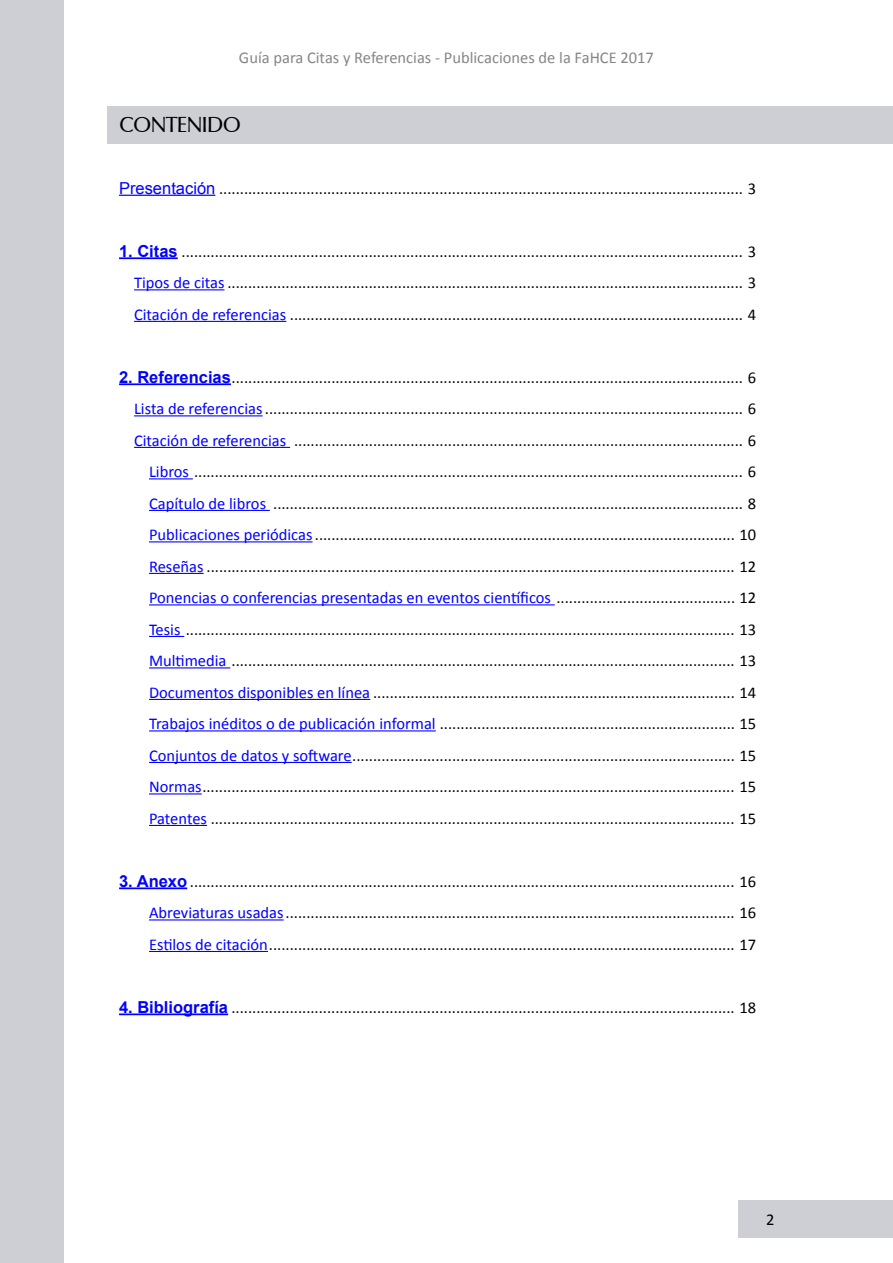
<style>
.page{position:relative;width:893px;height:1263px;background:#fff}
.page>*{position:absolute;margin:0;border:0;box-sizing:border-box;transform-origin:0 0}
.t1{font:21px "Columbia";color:#000}
.t2{font:16.5px/31.5px "Calibri";color:#000;text-align:justify}
.t3{font:16.5px "Calibri";color:#87858a}
.s1{font-family:"Arial";color:#00f}
.s2{font-family:"Arial";font-weight:700;color:#00f}
.s3{color:#00f}
</style>
<div class="page">
<div style="left:738px;top:1200px;width:155px;height:38px;background:#cecfd4"></div>
<div style="left:0;top:0;width:64px;height:1263px;background:#cecfd4"></div>
<hr style="left:119px;top:195px;width:96px;height:1px;background:#00f">
<hr style="left:119px;top:257px;width:59px;height:2px;background:#00f">
<hr style="left:134px;top:289px;width:90px;height:1px;background:#00f">
<hr style="left:134px;top:321px;width:152px;height:1px;background:#00f">
<hr style="left:119px;top:383px;width:112px;height:2px;background:#00f">
<hr style="left:134px;top:415px;width:129px;height:1px;background:#00f">
<hr style="left:134px;top:447px;width:156px;height:1px;background:#00f">
<hr style="left:149px;top:478px;width:44px;height:1px;background:#00f">
<hr style="left:149px;top:510px;width:121px;height:1px;background:#00f">
<hr style="left:149px;top:541px;width:164px;height:1px;background:#00f">
<hr style="left:149px;top:573px;width:55px;height:1px;background:#00f">
<hr style="left:149px;top:604px;width:406px;height:1px;background:#00f">
<hr style="left:149px;top:636px;width:35px;height:1px;background:#00f">
<hr style="left:149px;top:667px;width:81px;height:1px;background:#00f">
<hr style="left:149px;top:699px;width:221px;height:1px;background:#00f">
<hr style="left:149px;top:730px;width:287px;height:1px;background:#00f">
<hr style="left:149px;top:762px;width:203px;height:1px;background:#00f">
<hr style="left:149px;top:793px;width:53px;height:1px;background:#00f">
<hr style="left:149px;top:825px;width:58px;height:1px;background:#00f">
<hr style="left:119px;top:887px;width:68px;height:2px;background:#00f">
<hr style="left:149px;top:919px;width:135px;height:1px;background:#00f">
<hr style="left:149px;top:951px;width:119px;height:1px;background:#00f">
<hr style="left:119px;top:1013px;width:109px;height:2px;background:#00f">
<div style="left:107px;top:106px;width:786px;height:38px;background:#cecfd4"></div>
<p class="t3" style="left:239px;top:47px;width:417px">Guía para Citas y Referencias - Publicaciones de la FaHCE 2017</p>
<p class="t1" style="left:119px;top:113px;width:123px">CONTENIDO</p>
<p class="t2" style="left:119px;top:172px;width:639px"><span class="s1">Presentación</span> .............................................................................................................................. 3</p>
<p class="t2" style="left:134px;top:235px;width:624px;text-indent:-15px"><span class="s2">1. Citas</span> ....................................................................................................................................... 3<br><span class="s3">Tipos de citas</span> ............................................................................................................................ 3<br><span class="s3">Citación de referencias</span> ............................................................................................................. 4</p>
<p class="t2" style="left:119px;top:361px;width:639px;text-align:right"><span class="s2">2. Referencias</span>........................................................................................................................... 6<br><span class="s3">Lista de referencias</span>................................................................................................................... 6<br><span class="s3">Citación de referencias</span> ............................................................................................................ 6<br><span class="s3">Libros</span> .................................................................................................................................... 6<br><span class="s3">Capítulo de libros</span> ................................................................................................................. 8<br><span class="s3">Publicaciones periódicas</span>..................................................................................................... 10<br><span class="s3">Reseñas</span> ............................................................................................................................... 12<br><span class="s3">Ponencias o conferencias presentadas en eventos científicos</span> ........................................... 12<br><span class="s3">Tesis</span> .................................................................................................................................... 13<br><span class="s3">Multimedia</span> ......................................................................................................................... 13<br><span class="s3">Documentos disponibles en línea</span> ....................................................................................... 14<br><span class="s3">Trabajos inéditos o de publicación informal</span> ....................................................................... 15<br><span class="s3">Conjuntos de datos y software</span>............................................................................................ 15<br><span class="s3">Normas</span>................................................................................................................................ 15<br><span class="s3">Patentes</span> .............................................................................................................................. 15</p>
<p class="t2" style="left:149px;top:865px;width:609px;text-indent:-30px"><span class="s2">3. Anexo</span> ................................................................................................................................... 16<br><span class="s3">Abreviaturas usadas</span>............................................................................................................ 16<br><span class="s3">Estilos de citación</span>................................................................................................................ 17</p>
<p class="t2" style="left:119px;top:991px;width:639px"><span class="s2">4. Bibliografía</span> ......................................................................................................................... 18</p>
<p class="t2" style="left:766px;top:1204px;width:10px">2</p>
</div>
